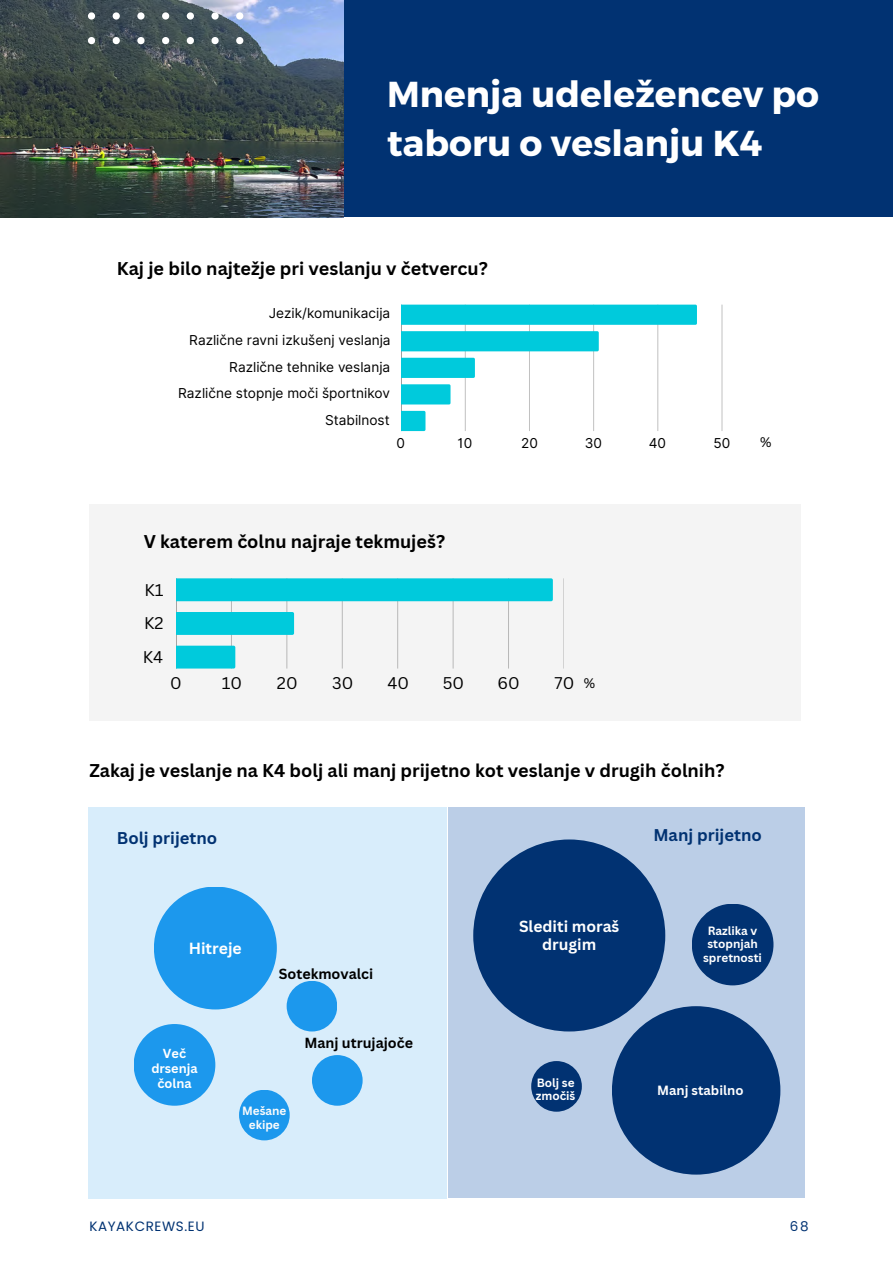
<style>
.page{position:relative;width:893px;height:1264px;background:#fff}
.page>*{position:absolute;margin:0;border:0;box-sizing:border-box;transform-origin:0 0}
.t1{font:700 36px/49.5px "Montserrat";color:#fff}
.t2{font:700 18px "Canva Sans";color:#000}
.t3{font:700 16.5px "Canva Sans";color:#013272}
.t4{font:16.5px/33.6px "Canva Sans";color:#000;text-align:justify}
.t5{font:700 15.75px "Canva Sans";color:#fff}
.t6{font:700 15.6px/18.6px "Canva Sans";color:#fff;text-align:center}
.t7{font:700 14.25px "Canva Sans";color:#000}
.t8{font:13.65px/26.5px "Inter";color:#000;text-align:right}
.t9{font:13.5px "Poppins";letter-spacing:.045em;color:#013272}
.t10{font:13.5px "Canva Sans";color:#000}
.t11{font:700 13.05px "Canva Sans";color:#fff}
.t12{font:700 12.75px/14.9px "Canva Sans";color:#fff;text-align:center}
.t13{font:700 11.7px/13.6px "Canva Sans";color:#fff;text-align:center}
.t14{font:700 11.7px/13.6px "Canva Sans";color:#fbfbfb;text-align:center}
</style>
<div class="page">
<div style="left:0;top:0;width:892px;height:217px;background:#013272"></div>
<hr style="left:401px;top:304px;width:1px;height:127px;background:#000;opacity:.6">
<hr style="left:465px;top:304px;width:1px;height:127px;background:#ccc">
<hr style="left:529px;top:304px;width:1px;height:127px;background:#c1c1c1">
<hr style="left:593px;top:304px;width:1px;height:127px;background:#c9c9c9">
<hr style="left:657px;top:304px;width:1px;height:127px;background:#d4d4d4">
<hr style="left:721px;top:304px;width:1px;height:127px;background:#e0e0e0">
<svg style="left:401px;top:304px;width:296px;height:21px;background:#09cbdd"></svg>
<div style="left:401px;top:331px;width:197px;height:20px;background:#00cadc"></div>
<svg style="left:401px;top:358px;width:74px;height:20px"></svg>
<svg style="left:401px;top:384px;width:49px;height:20px"></svg>
<svg style="left:401px;top:411px;width:24px;height:20px"></svg>
<div style="left:89px;top:504px;width:712px;height:216px;background:#f4f4f4"></div>
<hr style="left:176px;top:578px;width:1px;height:90px;background:#a5a5a5">
<hr style="left:231px;top:578px;width:1px;height:90px;background:#b9b9b9">
<hr style="left:286px;top:578px;width:1px;height:90px;background:#cdcdcd">
<hr style="left:342px;top:578px;width:1px;height:90px;background:#c4c4c4">
<hr style="left:397px;top:578px;width:1px;height:90px;background:#c3c3c3">
<hr style="left:452px;top:578px;width:1px;height:90px;background:#ddd">
<hr style="left:508px;top:578px;width:1px;height:90px;background:#b8b8b8">
<hr style="left:563px;top:578px;width:1px;height:90px;background:#d2d2d2">
<div style="left:176px;top:578px;width:377px;height:23px;background:#00cadc"></div>
<div style="left:176px;top:612px;width:118px;height:23px;background:#00cadc"></div>
<svg style="left:176px;top:645px;width:59px;height:23px"></svg>
<div style="left:88px;top:807px;width:358px;height:391px;background:#d8edfb"></div>
<div style="left:312px;top:1055px;width:50px;height:50px;background:#1c98ed;border-radius:50%"></div>
<div style="left:154px;top:886px;width:123px;height:123px;background:#1c98ed;border-radius:50%"></div>
<div style="left:134px;top:1024px;width:81px;height:81px;background:#1c98ed;border-radius:50%"></div>
<div style="left:448px;top:807px;width:356px;height:390px;background:#bbcee7"></div>
<div style="left:473px;top:839px;width:192px;height:192px;background:#013272;border-radius:50%"></div>
<div style="left:612px;top:1006px;width:168px;height:168px;background:#013272;border-radius:50%"></div>
<div style="left:239px;top:1089px;width:51px;height:51px;background:#1c98ed;border-radius:50%"></div>
<div style="left:286px;top:980px;width:51px;height:51px;background:#1c98ed;border-radius:50%"></div>
<div style="left:691px;top:903px;width:82px;height:82px;background:#013272;border-radius:50%"></div>
<div style="left:531px;top:1061px;width:51px;height:50px;background:#013272;border-radius:50%"></div>
<img style="left:1px;top:0;width:343px;height:217px">
<svg style="left:236px;top:12px;width:7px;height:8px"></svg>
<svg style="left:236px;top:37px;width:7px;height:7px"></svg>
<svg style="left:211px;top:12px;width:8px;height:8px"></svg>
<svg style="left:211px;top:37px;width:8px;height:7px"></svg>
<svg style="left:187px;top:12px;width:7px;height:8px"></svg>
<svg style="left:187px;top:37px;width:7px;height:7px"></svg>
<svg style="left:162px;top:12px;width:7px;height:8px"></svg>
<svg style="left:162px;top:37px;width:7px;height:7px"></svg>
<svg style="left:137px;top:12px;width:7px;height:8px"></svg>
<svg style="left:137px;top:37px;width:7px;height:7px"></svg>
<svg style="left:113px;top:12px;width:7px;height:8px"></svg>
<svg style="left:113px;top:37px;width:7px;height:7px"></svg>
<svg style="left:88px;top:12px;width:7px;height:8px"></svg>
<svg style="left:88px;top:37px;width:7px;height:7px"></svg>
<h1 class="t1" style="left:387px;top:67px;width:433px">Mnenja udeležencev po taboru o veslanju K4</h1>
<p class="t2" style="left:117px;top:255px;width:372px">Kaj je bilo najtežje pri veslanju v četvercu?</p>
<p class="t8" style="left:178px;top:300px;width:214px">Jezik/komunikacija<br>Različne ravni izkušenj veslanja<br>Različne tehnike veslanja<br>Različne stopnje moči športnikov<br>Stabilnost</p>
<p class="t8" style="left:396px;top:430px;width:10px">0</p>
<p class="t8" style="left:457px;top:430px;width:16px">10</p>
<p class="t8" style="left:521px;top:430px;width:18px">20</p>
<p class="t8" style="left:584px;top:430px;width:19px">30</p>
<p class="t8" style="left:648px;top:430px;width:19px">40</p>
<p class="t8" style="left:713px;top:430px;width:18px">50</p>
<p class="t10" style="left:760px;top:433px;width:13px">%</p>
<p class="t2" style="left:144px;top:529px;width:303px">V katerem čolnu najraje tekmuješ?</p>
<p class="t4" style="left:143px;top:572px;width:22px">K1<br>K2<br>K4</p>
<p class="t4" style="left:170px;top:666px;width:13px">0</p>
<p class="t4" style="left:222px;top:666px;width:22px">10</p>
<p class="t4" style="left:277px;top:666px;width:22px">20</p>
<p class="t4" style="left:332px;top:666px;width:23px">30</p>
<p class="t4" style="left:387px;top:666px;width:23px">40</p>
<p class="t4" style="left:443px;top:666px;width:23px">50</p>
<p class="t4" style="left:497px;top:666px;width:24px">60</p>
<p class="t4" style="left:554px;top:666px;width:21px">70</p>
<h5 class="t10" style="left:584px;top:674px;width:13px">%</h5>
<h2 class="t2" style="left:89px;top:758px;width:636px">Zakaj je veslanje na K4 bolj ali manj prijetno kot veslanje v drugih čolnih?</h2>
<h5 class="t3" style="left:117px;top:826px;width:102px">Bolj prijetno</h5>
<h3 class="t3" style="left:653px;top:823px;width:110px">Manj prijetno</h3>
<p class="t5" style="left:189px;top:936px;width:55px">Hitreje</p>
<p class="t12" style="left:151px;top:1045px;width:48px">Več drsenja čolna</p>
<p class="t7" style="left:279px;top:963px;width:96px">Sotekmovalci</p>
<p class="t7" style="left:304px;top:1033px;width:110px">Manj utrujajoče</p>
<h2 class="t14" style="left:242px;top:1103px;width:46px">Mešane ekipe</h2>
<h2 class="t6" style="left:519px;top:916px;width:102px">Slediti moraš drugim</h2>
<h3 class="t13" style="left:703px;top:923px;width:60px">Razlika v stopnjah spretnosti</h3>
<h3 class="t13" style="left:536px;top:1075px;width:41px;text-align:left">Bolj se zmočiš</h3>
<h2 class="t11" style="left:657px;top:1080px;width:88px">Manj stabilno</h2>
<p class="t9" style="left:89px;top:1217px;width:117px">KAYAKCREWS.EU</p>
<h3 class="t9" style="left:789px;top:1217px;width:20px">68</h3>
</div>
